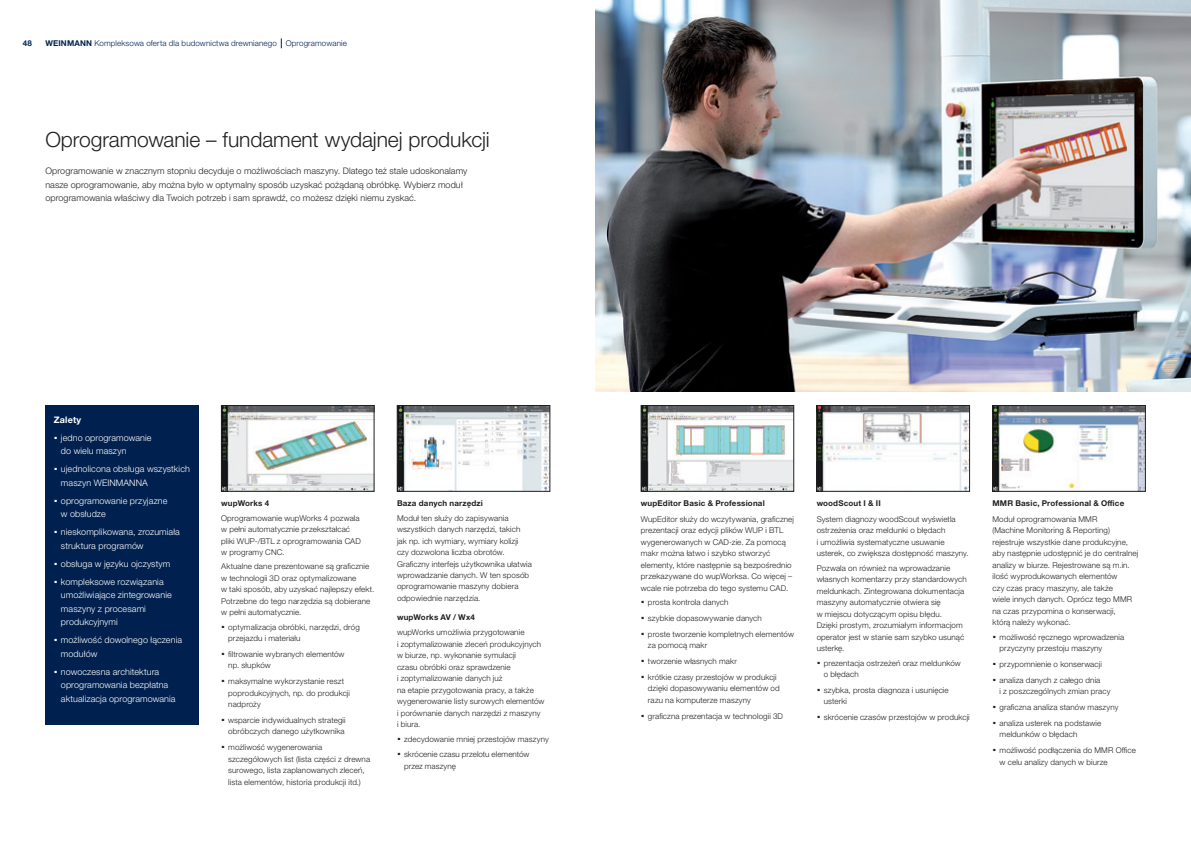
<style>
.page{position:relative;width:1191px;height:842px;background:#fff}
.page>*{position:absolute;margin:0;border:0;box-sizing:border-box;transform-origin:0 0}
.t1{font:300 21px "Helvetica Neue LTW1 G";letter-spacing:-.005em;color:#231f20}
.t2{font:300 9px/17.9px "Helvetica Neue LTW1 G";letter-spacing:.01em;color:#fff}
.t3{font:300 9px/13.6px "Helvetica Neue LTW1 G";letter-spacing:.01em;color:#231f20}
.t4{font:300 8px/11.5px "Helvetica Neue LTW1 G";letter-spacing:.015em;color:#231f20}
.t5{font:700 8px "Helvetica Neue LTW1 G";letter-spacing:.02em;color:#231f20}
.t6{font:300 8px "Helvetica Neue LTW1 G";letter-spacing:.015em;color:#00214f}
.t7{font:700 8px "Helvetica Neue LTW1 G";color:#00214f}
.s1{font-weight:700}
.s2{font-weight:700;font-size:14px}
</style>
<div class="page">
<img style="left:223px;top:407px;width:149px;height:83px">
<div style="left:221px;top:405px;width:153px;height:87px;border:1px solid #231f20"></div>
<img style="left:399px;top:407px;width:149px;height:83px">
<div style="left:397px;top:405px;width:153px;height:87px;border:1px solid #231f20"></div>
<img style="left:994px;top:407px;width:149px;height:83px">
<div style="left:992px;top:405px;width:153px;height:87px;border:1px solid #231f20"></div>
<img style="left:643px;top:407px;width:149px;height:83px">
<div style="left:641px;top:405px;width:153px;height:87px;border:1px solid #231f20"></div>
<img style="left:818px;top:407px;width:149px;height:83px">
<div style="left:816px;top:405px;width:153px;height:87px;border:1px solid #231f20"></div>
<div style="left:45px;top:405px;width:153px;height:319px;background:#00214f"></div>
<img style="left:595px;top:0;width:596px;height:392px">
<p class="t7" style="left:23px;top:39px;width:11px">48</p>
<p class="t6" style="left:45px;top:39px;width:303px"><span class="s1">WEINMANN</span> Kompleksowa oferta dla budownictwa drewnianego Oprogramowanie</p>
<h1 class="t1" style="left:45px;top:127px;width:446px">Oprogramowanie – fundament wydajnej produkcji</h1>
<p class="t3" style="left:45px;top:164px;width:423px">Oprogramowanie w znacznym stopniu decyduje o możliwościach maszyny. Dlatego też stale udoskonalamy nasze oprogramowanie, aby można było w optymalny sposób uzyskać pożądaną obróbkę. Wybierz moduł oprogramowania właściwy dla Twoich potrzeb i sam sprawdź, co możesz dzięki niemu zyskać.</p>
<p class="t2" style="left:54px;top:411px;width:99px"><span class="s1">Zalety<br></span><span class="s2">·</span> jedno oprogramowanie</p>
<p class="t2" style="left:54px;top:442px;width:138px;text-indent:7px">do wielu maszyn<br><span class="s2">·</span> ujednolicona obsługa wszystkich</p>
<p class="t2" style="left:54px;top:474px;width:115px;text-indent:7px">maszyn WEINMANNA<br><span class="s2">·</span> oprogramowanie przyjazne</p>
<p class="t2" style="left:54px;top:505px;width:127px;text-indent:7px">w obsłudze<br><span class="s2">·</span> nieskomplikowana, zrozumiała</p>
<p class="t2" style="left:54px;top:537px;width:118px;text-indent:7px">struktura programów<br><span class="s2">·</span> obsługa w języku ojczystym <span class="s2">·</span> kompleksowe rozwiązania</p>
<p class="t2" style="left:61px;top:588px;width:112px;line-height:13.6px">umożliwiające zintegrowanie maszyny z procesami produkcyjnymi</p>
<p class="t2" style="left:61px;top:633px;width:123px;line-height:13.6px;text-indent:-7px"><span class="s2">·</span> możliwość dowolnego łączenia modułów</p>
<p class="t2" style="left:61px;top:665px;width:116px;line-height:13.6px;text-indent:-7px"><span class="s2">·</span> nowoczesna architektura oprogramowania bezpłatna aktualizacja oprogramowania</p>
<p class="t5" style="left:221px;top:498px;width:49px">wupWorks 4</p>
<p class="t4" style="left:221px;top:512px;width:141px">Oprogramowanie wupWorks 4 pozwala w pełni automatycznie przekształcać pliki WUP-/BTL z oprogramowania CAD w programy CNC.</p>
<p class="t4" style="left:221px;top:561px;width:155px">Aktualne dane prezentowane są graficznie w technologii 3D oraz optymalizowane<br>w taki sposób, aby uzyskać najlepszy efekt.<br>Potrzebne do tego narzędzia są dobierane w pełni automatycznie.</p>
<p class="t4" style="left:228px;top:621px;width:133px;text-indent:-7px"><span class="s2">·</span> optymalizacja obróbki, narzędzi, dróg przejazdu i materiału</p>
<p class="t4" style="left:228px;top:648px;width:118px;text-indent:-7px"><span class="s2">·</span> filtrowanie wybranych elementów np. słupków</p>
<p class="t4" style="left:228px;top:676px;width:123px;text-indent:-7px"><span class="s2">·</span> maksymalne wykorzystanie reszt poprodukcyjnych, np. do produkcji nadproży</p>
<p class="t4" style="left:221px;top:714px;width:126px;text-align:right"><span class="s2">·</span> wsparcie indywidualnych strategii obróbczych danego użytkownika</p>
<p class="t4" style="left:228px;top:742px;width:143px;text-indent:-7px"><span class="s2">·</span> możliwość wygenerowania szczegółowych list (lista części z drewna surowego, lista zaplanowanych zleceń, lista elementów, historia produkcji itd.)</p>
<p class="t5" style="left:397px;top:498px;width:88px">Baza danych narzędzi</p>
<p class="t4" style="left:397px;top:512px;width:136px">Moduł ten służy do zapisywania wszystkich danych narzędzi, takich jak np. ich wymiary, wymiary kolizji czy dozwolona liczba obrotów.<br>Graficzny interfejs użytkownika ułatwia wprowadzanie danych. W ten sposób oprogramowanie maszyny dobiera odpowiednie narzędzia.</p>
<p class="t5" style="left:397px;top:612px;width:79px">wupWorks AV / Wx4</p>
<p class="t4" style="left:397px;top:627px;width:149px">wupWorks umożliwia przygotowanie<br>i zoptymalizowanie zleceń produkcyjnych w biurze, np. wykonanie symulacji<br>czasu obróbki oraz sprawdzenie<br>i zoptymalizowanie danych już<br>na etapie przygotowania pracy, a także wygenerowanie listy surowych elementów i porównanie danych narzędzi z maszyny<br>i biura.</p>
<p class="t4" style="left:397px;top:731px;width:153px;line-height:15.8px"><span class="s2">·</span> zdecydowanie mniej przestojów maszyny <span class="s2">·</span> skrócenie czasu przelotu elementów</p>
<p class="t4" style="left:404px;top:760px;width:53px">przez maszynę</p>
<p class="t5" style="left:641px;top:498px;width:125px">wupEditor Basic &amp; Professional</p>
<p class="t4" style="left:641px;top:513px;width:155px">WupEditor służy do wczytywania, graficznej prezentacji oraz edycji plików WUP i BTL wygenerowanych w CAD-zie. Za pomocą makr można łatwo i szybko stworzyć elementy, które następnie są bezpośrednio przekazywane do wupWorksa. Co więcej – wcale nie potrzeba do tego systemu CAD.</p>
<p class="t4" style="left:641px;top:594px;width:155px;line-height:15.8px"><span class="s2">·</span> prosta kontrola danych<br><span class="s2">·</span> szybkie dopasowywanie danych<br><span class="s2">·</span> proste tworzenie kompletnych elementów</p>
<p class="t4" style="left:641px;top:637px;width:137px;line-height:15.8px;text-indent:7px">za pomocą makr<br><span class="s2">·</span> tworzenie własnych makr<br><span class="s2">·</span> krótkie czasy przestojów w produkcji</p>
<p class="t4" style="left:648px;top:683px;width:133px">dzięki dopasowywaniu elementów od razu na komputerze maszyny</p>
<p class="t4" style="left:641px;top:710px;width:144px"><span class="s2">·</span> graficzna prezentacja w technologii 3D</p>
<p class="t5" style="left:816px;top:498px;width:66px">woodScout I &amp; II</p>
<p class="t4" style="left:816px;top:513px;width:153px">System diagnozy woodScout wyświetla ostrzeżenia oraz meldunki o błędach<br>i umożliwia systematyczne usuwanie usterek, co zwiększa dostępność maszyny.</p>
<p class="t4" style="left:816px;top:562px;width:151px">Pozwala on również na wprowadzanie własnych komentarzy przy standardowych meldunkach. Zintegrowana dokumentacja maszyny automatycznie otwiera się<br>w miejscu dotyczącym opisu błędu.<br>Dzięki prostym, zrozumiałym informacjom operator jest w stanie sam szybko usunąć usterkę.</p>
<p class="t4" style="left:823px;top:657px;width:138px;text-indent:-7px"><span class="s2">·</span> prezentacja ostrzeżeń oraz meldunków o błędach</p>
<p class="t4" style="left:823px;top:684px;width:126px;text-indent:-7px"><span class="s2">·</span> szybka, prosta diagnoza i usunięcie usterki</p>
<p class="t4" style="left:816px;top:711px;width:155px"><span class="s2">·</span> skrócenie czasów przestojów w produkcji</p>
<p class="t5" style="left:992px;top:498px;width:133px">MMR Basic, Professional &amp; Office</p>
<p class="t4" style="left:992px;top:513px;width:147px">Moduł oprogramowania MMR<br>(Machine Monitoring &amp; Reporting) rejestruje wszystkie dane produkcyjne, aby następnie udostępnić je do centralnej analizy w biurze. Rejestrowane są m.in. ilość wyprodukowanych elementów<br>czy czas pracy maszyny, ale także<br>wiele innych danych. Oprócz tego MMR na czas przypomina o konserwacji,<br>którą należy wykonać.</p>
<p class="t4" style="left:999px;top:631px;width:126px;text-indent:-7px"><span class="s2">·</span> możliwość ręcznego wprowadzenia przyczyny przestoju maszyny</p>
<p class="t4" style="left:992px;top:656px;width:111px;line-height:15.8px"><span class="s2">·</span> przypomnienie o konserwacji <span class="s2">·</span> analiza danych z całego dnia</p>
<p class="t4" style="left:992px;top:683px;width:127px;line-height:15.8px;text-indent:7px">i z poszczególnych zmian pracy<br><span class="s2">·</span> graficzna analiza stanów maszyny <span class="s2">·</span> analiza usterek na podstawie</p>
<p class="t4" style="left:992px;top:726px;width:145px;line-height:15.8px;text-indent:7px">meldunków o błędach<br><span class="s2">·</span> możliwość podłączenia do MMR Office</p>
<p class="t4" style="left:999px;top:756px;width:110px">w celu analizy danych w biurze</p>
</div>
